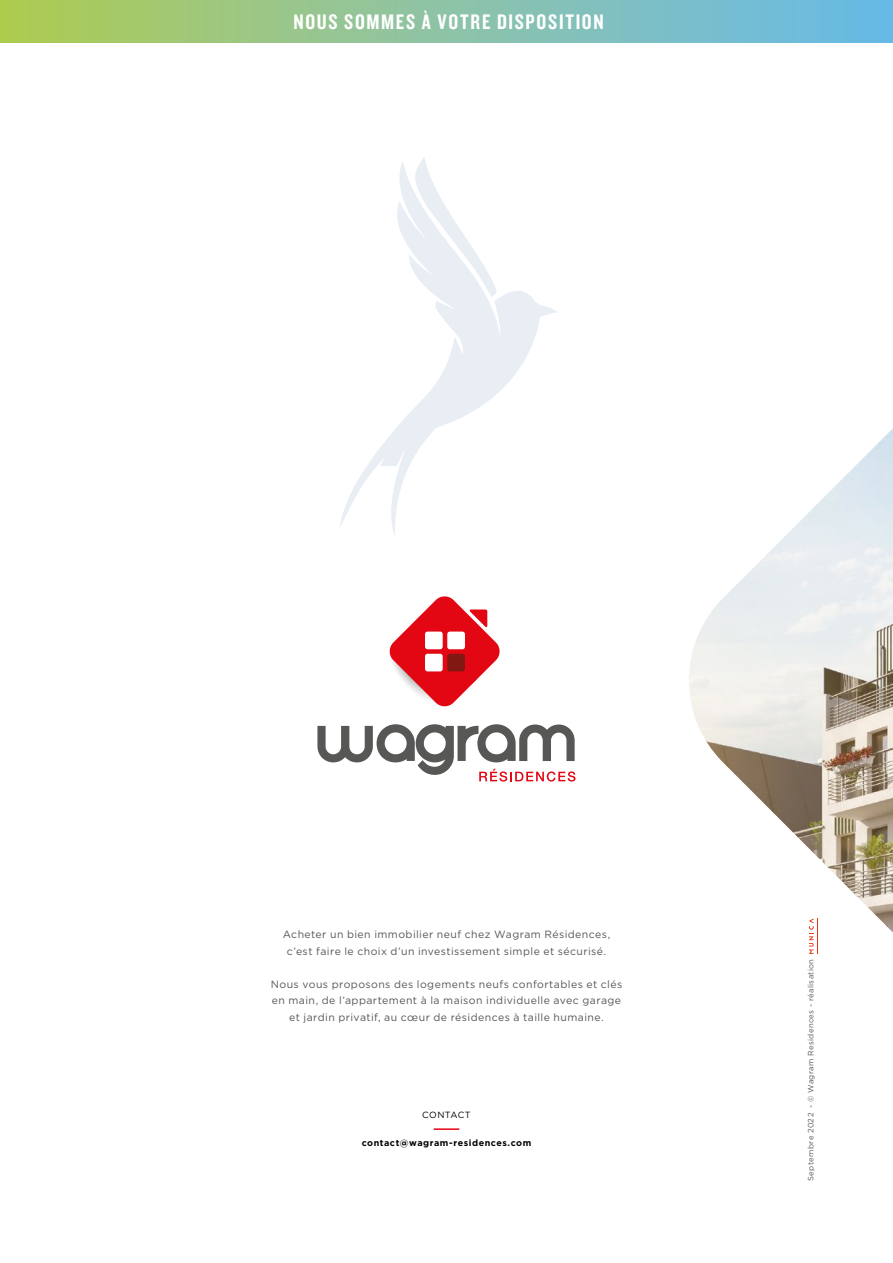
<style>
.page{position:relative;width:893px;height:1263px;background:#fff}
.page>*{position:absolute;margin:0;border:0;box-sizing:border-box;transform-origin:0 0}
.t1{font:21.9px "Knockout HTF49 Liteweight";letter-spacing:.075em;color:#fff}
.t2{font:10.5px/16.5px "Gotham";letter-spacing:.04em;color:#575756;text-align:center}
.t3{font:700 9px "Gotham";letter-spacing:.06em;color:#000}
.t4{font:9px "Gotham";letter-spacing:.04em;color:#000}
.t5{font:7.65px "Gotham";letter-spacing:.045em;color:#575756}
</style>
<div class="page">
<svg style="left:317px;top:724px;width:258px;height:57px"></svg>
<svg style="left:389px;top:596px;width:111px;height:111px"></svg>
<div style="left:447px;top:631px;width:18px;height:18px;background:#fff;border-radius:3px"></div>
<div style="left:447px;top:654px;width:18px;height:17px;background:#821812;border-radius:3px"></div>
<div style="left:425px;top:631px;width:18px;height:18px;background:#fff;border-radius:3px"></div>
<div style="left:425px;top:654px;width:18px;height:17px;background:#fff;border-radius:3px"></div>
<div style="left:0;top:0;width:893px;height:43px;background:linear-gradient(to right,#b0cb57,#68baee)"></div>
<svg style="left:809px;top:933px;width:5px;height:21px"></svg>
<hr style="left:817px;top:919px;width:1px;height:35px;background:#e63812">
<svg style="left:340px;top:162px;width:217px;height:373px"></svg>
<svg style="left:413px;top:157px;width:85px;height:141px"></svg>
<hr style="left:434px;top:1128px;width:25px;height:2px;background:#e30613">
<img style="left:689px;top:428px;width:204px;height:504px">
<h1 class="t1" style="left:294px;top:11px;width:312px">NOUS SOMMES À VOTRE DISPOSITION</h1>
<p class="t2" style="left:283px;top:926px;width:329px">Acheter un bien immobilier neuf chez Wagram Résidences, c’est faire le choix d’un investissement simple et sécurisé.</p>
<p class="t2" style="left:271px;top:976px;width:353px">Nous vous proposons des logements neufs confortables et clés en main, de l’appartement à la maison individuelle avec garage et jardin privatif, au cœur de résidences à taille humaine.</p>
<p class="t4" style="left:422px;top:1109px;width:50px">CONTACT</p>
<p class="t3" style="left:362px;top:1137px;width:171px">contact@wagram-residences.com</p>
<p class="t5" style="left:806px;top:1181px;width:223px;rotate:-90deg">Septembre 2022 - © Wagram Residences - réalisation</p>
</div>
